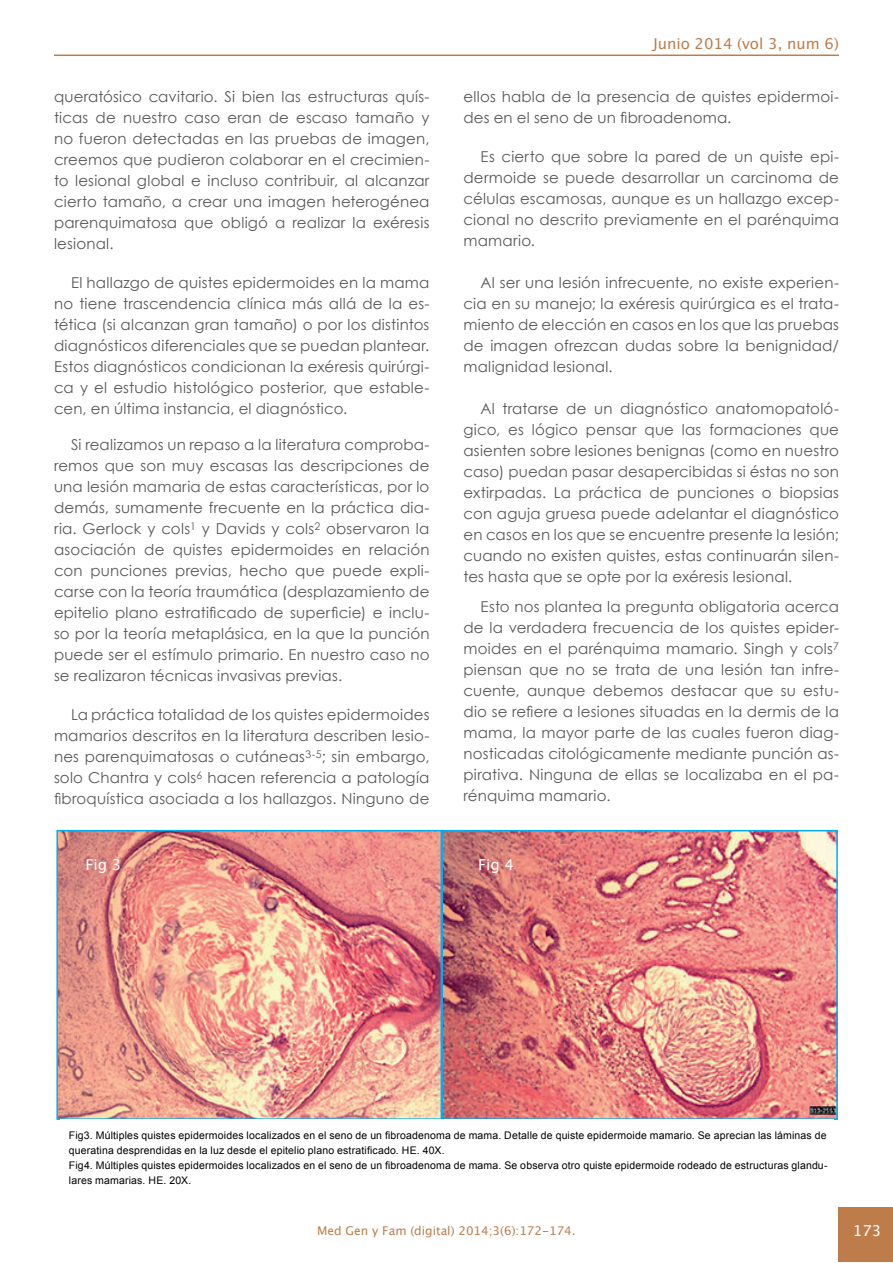
<style>
.page{position:relative;width:893px;height:1263px;background:#fff}
.page>*{position:absolute;margin:0;border:0;box-sizing:border-box;transform-origin:0 0}
.t1{font:15px/21px "Century Gothic";letter-spacing:.015em;color:#57585a;text-align:justify}
.t2{font:15px "Lucida Grande";color:#bf7c4b}
.t3{font:15px "Lucida Grande";color:#fff}
.t4{font:12px "Lucida Grande";color:#bf7c4b}
.t5{font:10.5px/15px "Arial";letter-spacing:.015em;color:#000}
</style>
<div class="page">
<hr style="left:54px;top:55px;width:785px;height:1px;background:#bf7c4b">
<div style="left:839px;top:1208px;width:54px;height:54px;background:#bf7c4b"></div>
<img style="left:59px;top:833px;width:776px;height:284px">
<div style="left:56px;top:830px;width:387px;height:290px;border:2px solid #00aeef"></div>
<div style="left:441px;top:830px;width:397px;height:290px;border:2px solid #00aeef"></div>
<p class="t1" style="left:54px;top:86px;width:377px">queratósico cavitario. Si bien las estructuras quís&shy;ticas de nuestro caso eran de escaso tamaño y no fueron detectadas en las pruebas de imagen, creemos que pudieron colaborar en el crecimien&shy;to lesional global e incluso contribuir, al alcanzar cierto tamaño, a crear una imagen heterogénea parenquimatosa que obligó a realizar la exéresis lesional.</p>
<p class="t1" style="left:54px;top:272px;width:377px;text-indent:17px">El hallazgo de quistes epidermoides en la mama no tiene trascendencia clínica más allá de la es&shy;tética (si alcanzan gran tamaño) o por los distintos diagnósticos diferenciales que se puedan plantear.<br>Estos diagnósticos condicionan la exéresis quirúrgi&shy;ca y el estudio histológico posterior, que estable&shy;cen, en última instancia, el diagnóstico.</p>
<p class="t1" style="left:54px;top:434px;width:377px;text-indent:17px">Si realizamos un repaso a la literatura comproba&shy;remos que son muy escasas las descripciones de una lesión mamaria de estas características, por lo demás, sumamente frecuente en la práctica dia&shy;ria. Gerlock y cols<sup>1</sup> y Davids y cols<sup>2</sup> observaron la asociación de quistes epidermoides en relación con punciones previas, hecho que puede expli&shy;carse con la teoría traumática (desplazamiento de epitelio plano estratificado de superficie) e inclu&shy;so por la teoría metaplásica, en la que la punción puede ser el estímulo primario. En nuestro caso no se realizaron técnicas invasivas previas.</p>
<p class="t1" style="left:54px;top:704px;width:377px;text-indent:17px">La práctica totalidad de los quistes epidermoides mamarios descritos en la literatura describen lesio&shy;nes parenquimatosas o cutáneas<sup>3-5</sup>; sin embargo, solo Chantra y cols<sup>6</sup> hacen referencia a patología fibroquística asociada a los hallazgos. Ninguno de</p>
<p class="t2" style="left:653px;top:35px;width:187px">Junio 2014 (vol 3, num 6)</p>
<p class="t1" style="left:463px;top:86px;width:377px">ellos habla de la presencia de quistes epidermoi&shy;des en el seno de un fibroadenoma.</p>
<p class="t1" style="left:463px;top:146px;width:377px;text-indent:17px">Es cierto que sobre la pared de un quiste epi&shy;dermoide se puede desarrollar un carcinoma de células escamosas, aunque es un hallazgo excep&shy;cional no descrito previamente en el parénquima mamario.</p>
<p class="t1" style="left:463px;top:272px;width:377px;text-indent:17px">Al ser una lesión infrecuente, no existe experien&shy;cia en su manejo; la exéresis quirúrgica es el trata&shy;miento de elección en casos en los que las pruebas de imagen ofrezcan dudas sobre la benignidad/ malignidad lesional.</p>
<p class="t1" style="left:463px;top:398px;width:377px;text-indent:17px">Al tratarse de un diagnóstico anatomopatoló&shy;gico, es lógico pensar que las formaciones que asienten sobre lesiones benignas (como en nuestro caso) puedan pasar desapercibidas si éstas no son extirpadas. La práctica de punciones o biopsias con aguja gruesa puede adelantar el diagnóstico en casos en los que se encuentre presente la lesión; cuando no existen quistes, estas continuarán silen&shy;tes hasta que se opte por la exéresis lesional.</p>
<p class="t1" style="left:463px;top:596px;width:377px;text-indent:17px">Esto nos plantea la pregunta obligatoria acerca de la verdadera frecuencia de los quistes epider&shy;moides en el parénquima mamario. Singh y cols<sup>7 </sup>piensan que no se trata de una lesión tan infre&shy;cuente, aunque debemos destacar que su estu&shy;dio se refiere a lesiones situadas en la dermis de la mama, la mayor parte de las cuales fueron diag&shy;nosticadas citológicamente mediante punción as&shy;pirativa. Ninguna de ellas se localizaba en el pa&shy;rénquima mamario.</p>
<p class="t3" style="left:85px;top:856px;width:37px">Fig 3</p>
<p class="t3" style="left:478px;top:856px;width:37px">Fig 4</p>
<p class="t5" style="left:69px;top:1128px;width:760px">Fig3. Múltiples quistes epidermoides localizados en el seno de un fibroadenoma de mama. Detalle de quiste epidermoide mamario. Se aprecian las láminas de queratina desprendidas en la luz desde el epitelio plano estratificado. HE. 40X.<br>Fig4. Múltiples quistes epidermoides localizados en el seno de un fibroadenoma de mama. Se observa otro quiste epidermoide rodeado de estructuras glandu&shy;lares mamarias. HE. 20X.</p>
<p class="t4" style="left:317px;top:1224px;width:260px">Med Gen y Fam (digital) 2014;3(6):172-174.</p>
<p class="t3" style="left:853px;top:1222px;width:30px">173</p>
</div>
